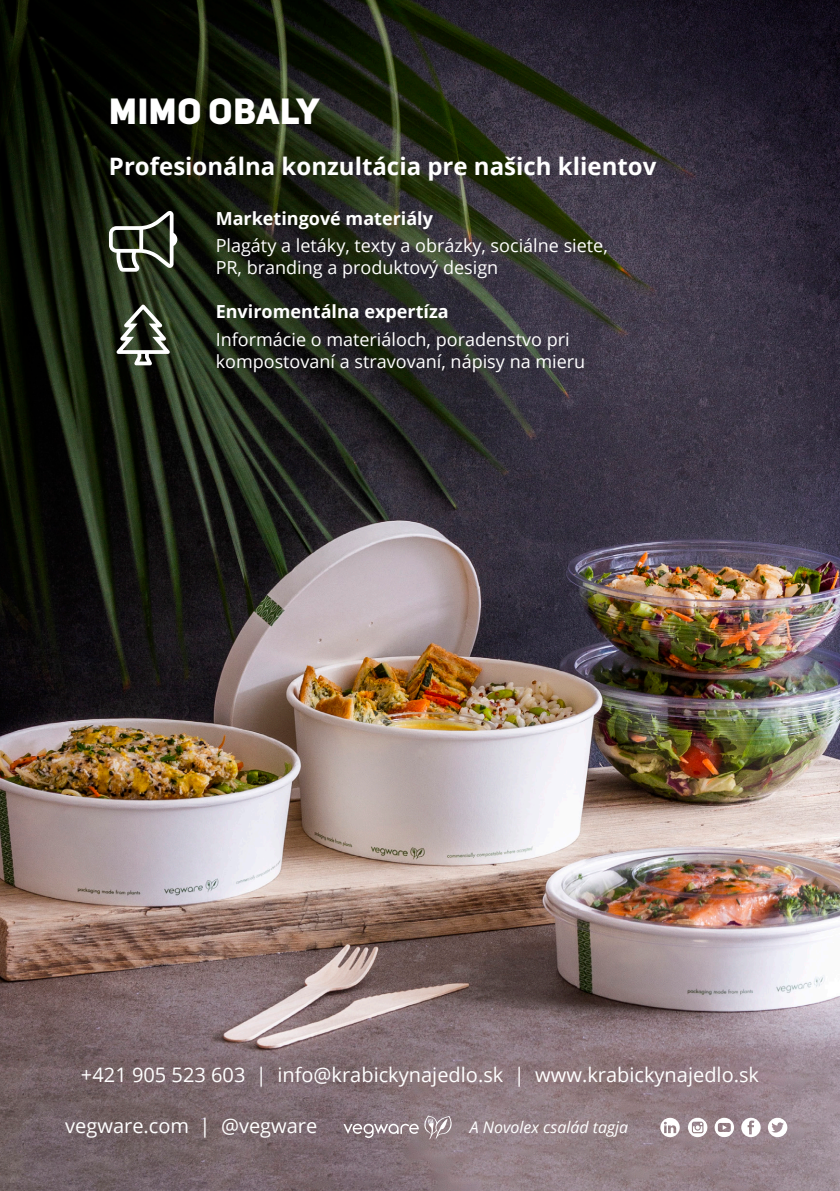
<style>
.page{position:relative;width:840px;height:1191px;background:#fff}
.page>*{position:absolute;margin:0;border:0;box-sizing:border-box;transform-origin:0 0}
.t1{font:36px "Uni Sans Heavy CAPS";letter-spacing:.02em;color:#fff}
.t2{font:700 24px "Open Sans";color:#fff}
.t3{font:20px "Open Sans";color:#fff}
.t4{font:18px/21.6px "Open Sans";color:#fff}
.t5{font:700 18px "Open Sans";color:#fff}
.t6{font:italic 16px "Open Sans";color:#fff}
</style>
<div class="page">
<img style="left:0;top:0;width:839px;height:1191px">
<svg style="left:109px;top:211px;width:68px;height:61px"></svg>
<svg style="left:116px;top:304px;width:54px;height:61px"></svg>
<svg style="left:767px;top:1117px;width:19px;height:20px"></svg>
<svg style="left:660px;top:1117px;width:19px;height:20px"></svg>
<svg style="left:740px;top:1117px;width:20px;height:20px"></svg>
<svg style="left:714px;top:1117px;width:19px;height:20px"></svg>
<svg style="left:687px;top:1117px;width:20px;height:20px"></svg>
<svg style="left:343px;top:1115px;width:109px;height:24px;background:#9a8b90"></svg>
<p class="t1" style="left:109px;top:89px;width:212px">MIMO OBALY</p>
<p class="t2" style="left:109px;top:149px;width:548px">Profesionálna konzultácia pre našich klientov</p>
<p class="t5" style="left:215px;top:205px;width:219px">Marketingové materiály</p>
<p class="t4" style="left:215px;top:234px;width:393px">Plagáty a letáky, texty a obrázky, sociálne siete,<br>PR, branding a produktový design</p>
<p class="t5" style="left:215px;top:299px;width:234px">Enviromentálna expertíza</p>
<p class="t4" style="left:215px;top:328px;width:371px">Informácie o materiáloch, poradenstvo pri kompostovaní a stravovaní, nápisy na mieru</p>
<p class="t3" style="left:81px;top:1061px;width:679px">+421 905 523 603 | info@krabickynajedlo.sk | www.krabickynajedlo.sk</p>
<p class="t3" style="left:65px;top:1112px;width:253px">vegware.com | @vegware</p>
<p class="t6" style="left:469px;top:1116px;width:160px">A Novolex család tagja</p>
</div>
